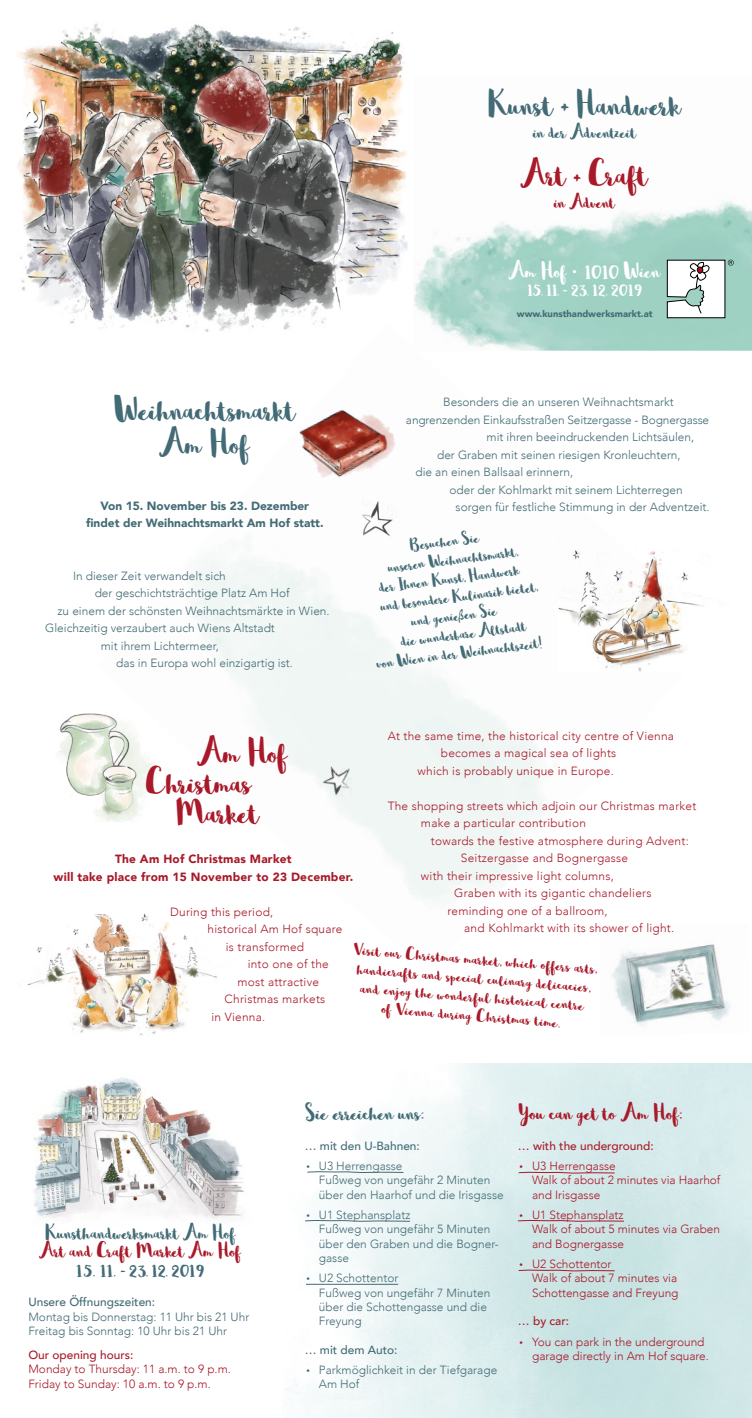
<style>
.page{position:relative;width:752px;height:1418px;background:#fff}
.page>*{position:absolute;margin:0;border:0;box-sizing:border-box;transform-origin:0 0}
.t1{font:38.75px/33.8px "Sophia";letter-spacing:-.05em;color:#436b75;text-align:center}
.t2{font:38.75px "Sophia";letter-spacing:-.06em;color:#a81929}
.t3{font:25px "Sophia";letter-spacing:-.05em;color:#a81929}
.t4{font:25px "Sophia";letter-spacing:-.06em;color:#436b75}
.t5{font:25px "Sophia";letter-spacing:-.04em;color:#fff}
.t6{font:22.5px "Sophia";letter-spacing:-.045em;color:#436b75}
.t7{font:22.5px "Sophia";letter-spacing:-.055em;color:#a81929}
.t8{font:22.5px "Sophia";color:#436b75}
.t9{font:21.25px "Sophia";color:#fff}
.t10{font:21.25px "Sophia";letter-spacing:-.05em;color:#436b75}
.t11{font:21.25px "Sophia";letter-spacing:-.045em;color:#a81929}
.t12{font:18.75px/18.8px "Sophia";color:#436b75;text-align:center}
.t13{font:18.75px/18.8px "Sophia";color:#a81929;text-align:center}
.t14{font:300 11.88px/14.2px "Avenir";color:#436b75}
.t15{font:300 11.88px/17.5px "Avenir";letter-spacing:.02em;color:#a81929}
.t16{font:300 11.88px/14.2px "Avenir";color:#a81929}
.t17{font:900 11.88px/17.5px "Avenir";letter-spacing:.02em;color:#a81929;text-align:center}
.t18{font:900 11.88px/17.5px "Avenir";color:#436b75;text-align:center}
.t19{font:500 11.88px/20.5px "Avenir";color:#436b75}
.t20{font:500 11.88px/20.5px "Avenir";color:#a81929}
.t21{font:300 11.88px/14.2px "Avenir";letter-spacing:-.005em;color:#a81929}
.t22{font:900 9.38px "Avenir";color:#456b73}
.s1{font-size:36.25px}
.s2{font-family:"Avenir";font-weight:500}
.s3{font-family:"Milo OT";font-weight:300}
.s4{font-weight:300}
.s5{font-family:"Milo OT"}
.s6{font-weight:500}
</style>
<div class="page">
<img style="left:414px;top:201px;width:337px;height:150px">
<img style="left:17px;top:23px;width:391px;height:301px">
<svg style="left:666px;top:259px;width:67px;height:59px"></svg>
<img style="left:282px;top:1063px;width:469px;height:354px">
<img style="left:33px;top:1078px;width:211px;height:141px">
<hr style="left:306px;top:1283px;width:92px;height:1px;background:#436b75">
<svg style="left:304px;top:1220px;width:106px;height:2px"></svg>
<svg style="left:306px;top:1171px;width:98px;height:2px"></svg>
<svg style="left:517px;top:1172px;width:98px;height:2px"></svg>
<svg style="left:517px;top:1220px;width:107px;height:2px"></svg>
<svg style="left:517px;top:1269px;width:98px;height:2px"></svg>
<img style="left:27px;top:914px;width:190px;height:121px">
<img style="left:99px;top:322px;width:616px;height:651px">
<img style="left:250px;top:380px;width:191px;height:134px">
<img style="left:599px;top:924px;width:131px;height:101px">
<img style="left:57px;top:619px;width:102px;height:234px">
<img style="left:557px;top:514px;width:165px;height:159px">
<img style="left:637px;top:955px;width:70px;height:54px">
<img style="left:356px;top:500px;width:44px;height:45px">
<img style="left:310px;top:751px;width:57px;height:55px">
<svg style="left:454px;top:609px;width:13px;height:14px"></svg>
<h1 class="t1" style="left:487px;top:88px;width:196px">Kunst + Handwerk</h1>
<h3 class="t10" style="left:532px;top:119px;width:105px">in der Adventzeit</h3>
<h1 class="t2" style="left:520px;top:152px;width:130px">Art <span class="s1">+</span> Craft</h1>
<h3 class="t11" style="left:553px;top:189px;width:63px">in Advent</h3>
<h1 class="t1" style="left:113px;top:392px;width:185px">Weihnachtsmarkt<br>Am Hof</h1>
<p class="t18" style="left:86px;top:496px;width:239px">Von 15. November bis 23. Dezember findet der Weihnachtsmarkt Am Hof statt.</p>
<p class="t14" style="left:73px;top:568px;width:154px">In dieser Zeit verwandelt sich</p>
<p class="t14" style="left:95px;top:586px;width:196px">der geschichtsträchtige Platz Am Hof</p>
<p class="t14" style="left:58px;top:603px;width:273px">zu einem der schönsten Weihnachtsmärkte in Wien.</p>
<p class="t14" style="left:45px;top:621px;width:231px">Gleichzeitig verzaubert auch Wiens Altstadt</p>
<p class="t14" style="left:101px;top:638px;width:119px">mit ihrem Lichtermeer,</p>
<p class="t14" style="left:116px;top:656px;width:178px">das in Europa wohl einzigartig ist.</p>
<h2 class="t5" style="left:508px;top:256px;width:154px">Am Hof <span class="s2">·</span> 1010 Wien</h2>
<h3 class="t9" style="left:527px;top:277px;width:116px">15. 11. - 23. 12. 2019</h3>
<p class="t22" style="left:516px;top:306px;width:137px">www.kunsthandwerksmarkt.at</p>
<p class="t14" style="left:443px;top:395px;width:232px">Besonders die an unseren Weihnachtsmarkt</p>
<p class="t14" style="left:406px;top:412px;width:304px">angrenzenden Einkaufsstraßen Seitzergasse - Bognergasse</p>
<p class="t14" style="left:486px;top:430px;width:209px">mit ihren beeindruckenden Lichtsäulen,</p>
<p class="t14" style="left:437px;top:447px;width:245px">der Graben mit seinen riesigen Kronleuchtern,</p>
<p class="t14" style="left:415px;top:465px;width:159px">die an einen Ballsaal erinnern,</p>
<p class="t14" style="left:449px;top:482px;width:234px">oder der Kohlmarkt mit seinem Lichterregen</p>
<p class="t14" style="left:455px;top:500px;width:255px">sorgen für festliche Stimmung in der Adventzeit.</p>
<h3 class="t12" style="left:361px;top:542px;width:171px;rotate:-7deg">Besuchen Sie<br>unseren Weihnachtsmarkt,<br>der Ihnen Kunst, Handwerk<br>und besondere Kulinarik bietet, und genie en Sie<br>die wunderbare Altstadt<br>von Wien in der Weihnachtszeit!</h3>
<p class="t15" style="left:387px;top:727px;width:288px">At the same time, the historical city centre of Vienna</p>
<p class="t15" style="left:440px;top:744px;width:177px">becomes a magical sea of lights</p>
<p class="t15" style="left:417px;top:762px;width:197px">which is probably unique in Europe.</p>
<p class="t15" style="left:421px;top:797px;width:277px;text-indent:-33px">The shopping streets which adjoin our Christmas market make a particular contribution</p>
<p class="t15" style="left:430px;top:832px;width:259px">towards the festive atmosphere during Advent:</p>
<p class="t15" style="left:460px;top:849px;width:169px">Seitzergasse and Bognergasse</p>
<p class="t15" style="left:421px;top:867px;width:194px">with their impressive light columns,</p>
<p class="t15" style="left:454px;top:884px;width:199px">Graben with its gigantic chandeliers</p>
<p class="t15" style="left:447px;top:902px;width:161px">reminding one of a ballroom,</p>
<p class="t15" style="left:464px;top:919px;width:211px">and Kohlmarkt with its shower of light.</p>
<h1 class="t2" style="left:197px;top:729px;width:93px">Am Hof</h1>
<h1 class="t2" style="left:144px;top:759px;width:110px">Christmas</h1>
<h1 class="t2" style="left:174px;top:789px;width:87px">Market</h1>
<p class="t17" style="left:54px;top:850px;width:301px">The Am Hof Christmas Market<br>will take place from 15 November to 23 December.</p>
<p class="t15" style="left:170px;top:903px;width:105px">During this period,</p>
<p class="t15" style="left:207px;top:920px;width:136px">historical Am Hof square</p>
<p class="t15" style="left:226px;top:938px;width:80px">is transformed</p>
<p class="t15" style="left:247px;top:955px;width:83px">into one of the</p>
<p class="t15" style="left:237px;top:973px;width:83px">most attractive</p>
<p class="t15" style="left:224px;top:990px;width:102px">Christmas markets</p>
<p class="t15" style="left:211px;top:1008px;width:55px">in Vienna.</p>
<h3 class="t13" style="left:354px;top:939px;width:246px;rotate:5deg">Visit our Christmas market, which offers arts, handicrafts and special culinary delicacies, and enjoy the wonderful historical centre<br>of Vienna during Christmas time.</h3>
<h3 class="t6" style="left:45px;top:1219px;width:193px">Kunsthandwerksmarkt Am Hof</h3>
<h3 class="t7" style="left:39px;top:1237px;width:204px">Art and Craft Market Am Hof</h3>
<h3 class="t8" style="left:77px;top:1256px;width:129px">15. 11. - 23. 12. 2019</h3>
<p class="t19" style="left:28px;top:1291px;width:128px">Unsere Öffnungszeiten:</p>
<p class="t14" style="left:28px;top:1309px;width:222px">Montag bis Donnerstag: 11 Uhr bis 21 Uhr<br>Freitag bis Sonntag: 10 Uhr bis 21 Uhr</p>
<p class="t20" style="left:28px;top:1343px;width:106px">Our opening hours:</p>
<p class="t16" style="left:28px;top:1361px;width:204px">Monday to Thursday: 11 a.m. to 9 p.m.<br>Friday to Sunday: 10 a.m. to 9 p.m.</p>
<h2 class="t4" style="left:304px;top:1098px;width:120px">Sie erreichen uns:</h2>
<p class="t19" style="left:304px;top:1134px;width:117px">… mit den U-Bahnen: <span class="s3">∙</span> <span class="s4">U3 Herrengasse</span></p>
<p class="t14" style="left:319px;top:1173px;width:186px">Fußweg von ungefähr 2 Minuten über den Haarhof und die Irisgasse</p>
<p class="t14" style="left:319px;top:1207px;width:181px;text-indent:-14px"><span class="s5">∙</span> U1 Stephansplatz<br>Fußweg von ungefähr 5 Minuten über den Graben und die Bogner&shy;gasse</p>
<p class="t14" style="left:319px;top:1271px;width:173px;text-indent:-14px"><span class="s5">∙</span> U2 Schottentor<br>Fußweg von ungefähr 7 Minuten über die Schottengasse und die<br>Freyung</p>
<p class="t14" style="left:304px;top:1339px;width:194px;line-height:20.5px"><span class="s6">… mit dem Auto:<br></span><span class="s5">∙</span> Parkmöglichkeit in der Tiefgarage</p>
<p class="t14" style="left:319px;top:1377px;width:42px">Am Hof</p>
<h2 class="t3" style="left:517px;top:1098px;width:166px">You can get to Am Hof:</h2>
<p class="t20" style="left:517px;top:1134px;width:137px">… with the underground: <span class="s3">∙</span> <span class="s4">U3 Herrengasse</span></p>
<p class="t21" style="left:532px;top:1173px;width:190px">Walk of about 2 minutes via Haarhof and Irisgasse</p>
<p class="t16" style="left:532px;top:1207px;width:189px;text-indent:-14px"><span class="s5">∙</span> U1 Stephansplatz<br>Walk of about 5 minutes via Graben and Bognergasse</p>
<p class="t16" style="left:532px;top:1256px;width:148px;text-indent:-14px"><span class="s5">∙</span> U2 Schottentor<br>Walk of about 7 minutes via<br>Schottengasse and Freyung</p>
<p class="t16" style="left:517px;top:1310px;width:188px;line-height:20.5px"><span class="s6">… by car:<br></span><span class="s5">∙</span> You can park in the underground</p>
<p class="t16" style="left:532px;top:1348px;width:178px">garage directly in Am Hof square.</p>
</div>
